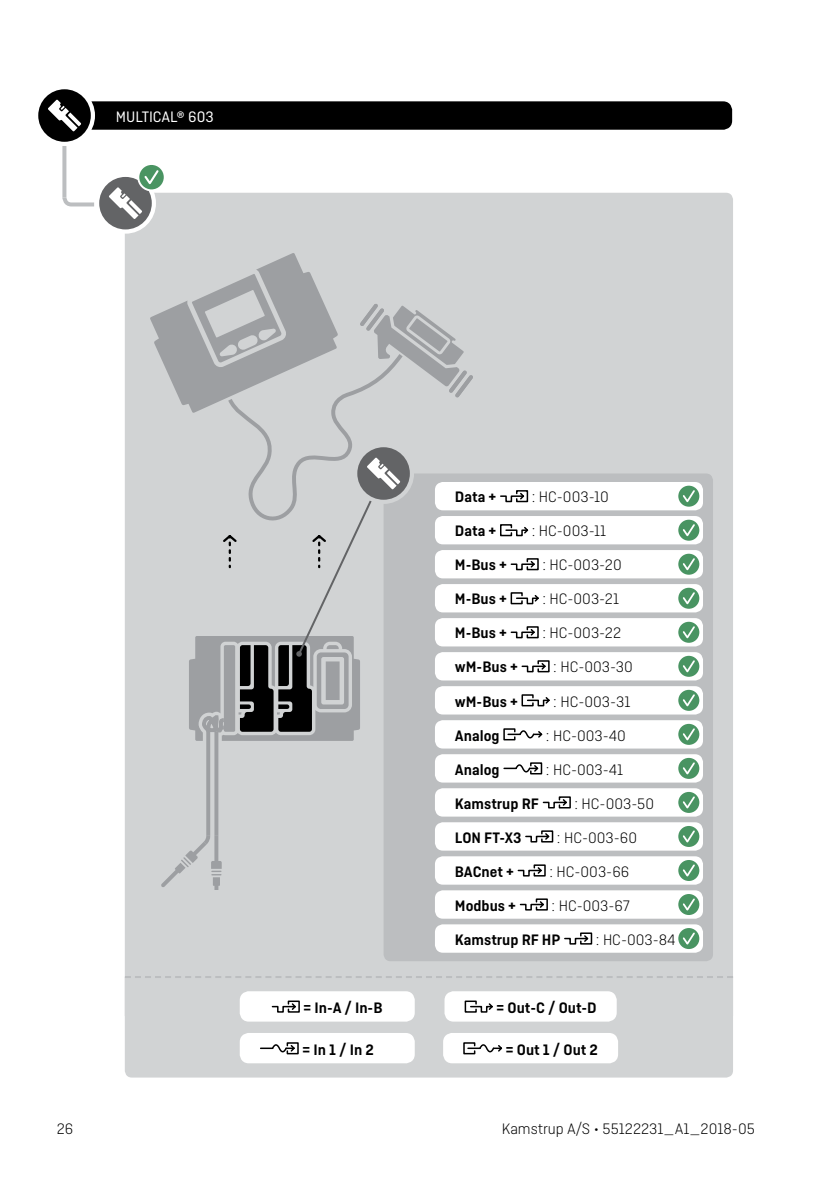
<style>
.page{position:relative;width:840px;height:1191px;background:#fff}
.page>*{position:absolute;margin:0;border:0;box-sizing:border-box;transform-origin:0 0}
.t1{font:300 16px "Ciutadella";color:#000}
.t2{font:600 16px "Ciutadella";color:#000}
.t3{font:16px "Ciutadella";color:#fff}
</style>
<div class="page">
<div style="left:64px;top:103px;width:665px;height:25px;background:#000;border-radius:7px"></div>
<div style="left:62px;top:101px;width:669px;height:29px;border:4px solid #000;border-radius:7px"></div>
<div style="left:34px;top:85px;width:61px;height:61px;background:#fff;border-radius:50%"></div>
<div style="left:38px;top:89px;width:53px;height:53px;background:#000;border-radius:50%"></div>
<svg style="left:48px;top:100px;width:33px;height:31px"></svg>
<svg style="left:62px;top:146px;width:4px;height:47px"></svg>
<svg style="left:62px;top:193px;width:32px;height:14px"></svg>
<div style="left:125px;top:193px;width:607px;height:783px;background:#d1d3d4"></div>
<div style="left:95px;top:173px;width:61px;height:61px;background:#fff;border-radius:50%"></div>
<div style="left:99px;top:177px;width:53px;height:52px;background:#636466;border-radius:50%"></div>
<svg style="left:139px;top:165px;width:25px;height:24px"></svg>
<svg style="left:109px;top:168px;width:51px;height:51px"></svg>
<div style="left:383px;top:473px;width:329px;height:488px;background:#bcbec0;border-radius:7px"></div>
<svg style="left:150px;top:253px;width:323px;height:636px;background:#bfc1c3"></svg>
<div style="left:125px;top:978px;width:607px;height:99px;background:#d1d3d4"></div>
<svg style="left:125px;top:976px;width:607px;height:2px"></svg>
<div style="left:435px;top:653px;width:266px;height:26px;background:#fff;border-radius:7px"></div>
<div style="left:434px;top:652px;width:268px;height:28px;border:2px solid #fff;border-radius:7px"></div>
<svg style="left:521px;top:660px;width:28px;height:12px"></svg>
<div style="left:678px;top:656px;width:21px;height:21px;background:#499462;border-radius:50%"></div>
<svg style="left:680px;top:658px;width:16px;height:16px"></svg>
<div style="left:435px;top:619px;width:266px;height:26px;background:#fff;border-radius:7px"></div>
<div style="left:434px;top:618px;width:268px;height:28px;border:2px solid #fff;border-radius:7px"></div>
<svg style="left:510px;top:626px;width:28px;height:12px"></svg>
<div style="left:678px;top:622px;width:21px;height:21px;background:#499462;border-radius:50%"></div>
<svg style="left:680px;top:624px;width:16px;height:16px"></svg>
<div style="left:435px;top:585px;width:266px;height:26px;background:#fff;border-radius:7px"></div>
<div style="left:434px;top:584px;width:268px;height:28px;border:2px solid #fff;border-radius:7px"></div>
<svg style="left:510px;top:592px;width:28px;height:12px"></svg>
<div style="left:678px;top:588px;width:21px;height:21px;background:#499462;border-radius:50%"></div>
<svg style="left:680px;top:590px;width:16px;height:16px"></svg>
<div style="left:435px;top:687px;width:266px;height:26px;background:#fff;border-radius:7px"></div>
<div style="left:434px;top:686px;width:268px;height:28px;border:2px solid #fff;border-radius:7px"></div>
<svg style="left:521px;top:694px;width:28px;height:12px"></svg>
<div style="left:678px;top:690px;width:21px;height:21px;background:#499462;border-radius:50%"></div>
<svg style="left:680px;top:692px;width:16px;height:16px"></svg>
<div style="left:435px;top:551px;width:266px;height:26px;background:#fff;border-radius:7px"></div>
<div style="left:434px;top:550px;width:268px;height:28px;border:2px solid #fff;border-radius:7px"></div>
<svg style="left:510px;top:558px;width:28px;height:12px"></svg>
<div style="left:678px;top:554px;width:21px;height:21px;background:#499462;border-radius:50%"></div>
<svg style="left:680px;top:556px;width:16px;height:16px"></svg>
<div style="left:435px;top:517px;width:266px;height:26px;background:#fff;border-radius:7px"></div>
<div style="left:434px;top:516px;width:268px;height:28px;border:2px solid #fff;border-radius:7px"></div>
<svg style="left:500px;top:524px;width:28px;height:12px"></svg>
<div style="left:678px;top:520px;width:21px;height:21px;background:#499462;border-radius:50%"></div>
<svg style="left:680px;top:522px;width:16px;height:16px"></svg>
<div style="left:435px;top:483px;width:266px;height:26px;background:#fff;border-radius:7px"></div>
<div style="left:434px;top:482px;width:268px;height:28px;border:2px solid #fff;border-radius:7px"></div>
<svg style="left:500px;top:490px;width:28px;height:12px"></svg>
<svg style="left:678px;top:485px;width:21px;height:21px"></svg>
<svg style="left:680px;top:488px;width:16px;height:16px"></svg>
<div style="left:435px;top:721px;width:266px;height:26px;background:#fff;border-radius:7px"></div>
<div style="left:434px;top:720px;width:268px;height:28px;border:2px solid #fff;border-radius:7px"></div>
<svg style="left:503px;top:728px;width:39px;height:12px"></svg>
<div style="left:678px;top:724px;width:21px;height:21px;background:#499462;border-radius:50%"></div>
<svg style="left:680px;top:726px;width:16px;height:17px"></svg>
<div style="left:435px;top:857px;width:266px;height:26px;background:#fff;border-radius:7px"></div>
<div style="left:434px;top:856px;width:268px;height:28px;border:2px solid #fff;border-radius:7px"></div>
<svg style="left:517px;top:864px;width:28px;height:12px"></svg>
<div style="left:678px;top:860px;width:21px;height:21px;background:#499462;border-radius:50%"></div>
<svg style="left:680px;top:863px;width:16px;height:16px"></svg>
<div style="left:435px;top:891px;width:266px;height:26px;background:#fff;border-radius:7px"></div>
<div style="left:434px;top:890px;width:268px;height:28px;border:2px solid #fff;border-radius:7px"></div>
<svg style="left:519px;top:898px;width:28px;height:12px"></svg>
<div style="left:678px;top:894px;width:21px;height:21px;background:#499462;border-radius:50%"></div>
<svg style="left:680px;top:897px;width:16px;height:16px"></svg>
<div style="left:435px;top:823px;width:266px;height:26px;background:#fff;border-radius:7px"></div>
<div style="left:434px;top:822px;width:268px;height:28px;border:2px solid #fff;border-radius:7px"></div>
<svg style="left:525px;top:830px;width:28px;height:12px"></svg>
<div style="left:678px;top:826px;width:21px;height:21px;background:#499462;border-radius:50%"></div>
<svg style="left:680px;top:829px;width:16px;height:16px"></svg>
<div style="left:435px;top:755px;width:266px;height:26px;background:#fff;border-radius:7px"></div>
<div style="left:434px;top:754px;width:268px;height:28px;border:2px solid #fff;border-radius:7px"></div>
<svg style="left:504px;top:762px;width:38px;height:12px"></svg>
<div style="left:678px;top:758px;width:21px;height:21px;background:#499462;border-radius:50%"></div>
<svg style="left:680px;top:760px;width:16px;height:17px"></svg>
<div style="left:435px;top:789px;width:266px;height:26px;background:#fff;border-radius:7px"></div>
<div style="left:434px;top:788px;width:268px;height:28px;border:2px solid #fff;border-radius:7px"></div>
<svg style="left:542px;top:796px;width:28px;height:12px"></svg>
<div style="left:678px;top:792px;width:21px;height:21px;background:#499462;border-radius:50%"></div>
<svg style="left:680px;top:795px;width:16px;height:16px"></svg>
<div style="left:435px;top:925px;width:266px;height:26px;background:#fff;border-radius:7px"></div>
<div style="left:434px;top:924px;width:268px;height:28px;border:2px solid #fff;border-radius:7px"></div>
<svg style="left:564px;top:932px;width:28px;height:12px"></svg>
<div style="left:678px;top:928px;width:21px;height:21px;background:#499462;border-radius:50%"></div>
<svg style="left:680px;top:931px;width:16px;height:16px"></svg>
<div style="left:446px;top:993px;width:168px;height:26px;background:#fff;border-radius:7px"></div>
<div style="left:444px;top:991px;width:172px;height:30px;border:4px solid #fff;border-radius:7px"></div>
<svg style="left:464px;top:1000px;width:28px;height:12px"></svg>
<div style="left:241px;top:993px;width:171px;height:26px;background:#fff;border-radius:7px"></div>
<div style="left:239px;top:991px;width:175px;height:30px;border:4px solid #fff;border-radius:7px"></div>
<svg style="left:271px;top:1000px;width:29px;height:12px"></svg>
<div style="left:445px;top:1035px;width:170px;height:26px;background:#fff;border-radius:7px"></div>
<div style="left:443px;top:1033px;width:174px;height:30px;border:4px solid #fff;border-radius:7px"></div>
<svg style="left:463px;top:1042px;width:39px;height:12px"></svg>
<div style="left:241px;top:1035px;width:171px;height:26px;background:#fff;border-radius:7px"></div>
<div style="left:239px;top:1033px;width:175px;height:30px;border:4px solid #fff;border-radius:7px"></div>
<svg style="left:260px;top:1042px;width:39px;height:12px"></svg>
<p class="t3" style="left:116px;top:107px;width:99px">MULTICAL® 603</p>
<p class="t2" style="left:454px;top:488px;width:43px">Data +</p>
<p class="t1" style="left:531px;top:488px;width:79px">: HC-003-10</p>
<p class="t2" style="left:454px;top:522px;width:43px">Data +</p>
<p class="t1" style="left:531px;top:522px;width:76px">: HC-003-11</p>
<p class="t2" style="left:454px;top:556px;width:53px">M-Bus +</p>
<p class="t1" style="left:542px;top:556px;width:81px">: HC-003-20</p>
<p class="t2" style="left:454px;top:590px;width:53px">M-Bus +</p>
<p class="t1" style="left:542px;top:590px;width:78px">: HC-003-21</p>
<p class="t2" style="left:454px;top:624px;width:53px">M-Bus +</p>
<p class="t1" style="left:542px;top:624px;width:80px">: HC-003-22</p>
<p class="t2" style="left:454px;top:658px;width:64px">wM-Bus +</p>
<p class="t1" style="left:553px;top:658px;width:81px">: HC-003-30</p>
<p class="t2" style="left:454px;top:692px;width:64px">wM-Bus +</p>
<p class="t1" style="left:553px;top:692px;width:79px">: HC-003-31</p>
<p class="t2" style="left:454px;top:726px;width:46px">Analog</p>
<p class="t1" style="left:545px;top:726px;width:81px">: HC-003-40</p>
<p class="t2" style="left:454px;top:760px;width:46px">Analog</p>
<p class="t1" style="left:545px;top:760px;width:79px">: HC-003-41</p>
<p class="t2" style="left:454px;top:794px;width:86px">Kamstrup RF</p>
<p class="t1" style="left:574px;top:794px;width:81px">: HC-003-50</p>
<p class="t2" style="left:454px;top:828px;width:68px">LON FT-X3</p>
<p class="t1" style="left:556px;top:829px;width:82px">: HC-003-60</p>
<p class="t2" style="left:454px;top:862px;width:60px">BACnet +</p>
<p class="t1" style="left:549px;top:863px;width:81px">: HC-003-66</p>
<p class="t2" style="left:454px;top:896px;width:63px">Modbus +</p>
<p class="t1" style="left:551px;top:897px;width:80px">: HC-003-67</p>
<p class="t2" style="left:454px;top:930px;width:107px">Kamstrup RF HP</p>
<p class="t1" style="left:595px;top:931px;width:81px">: HC-003-84</p>
<p class="t2" style="left:303px;top:998px;width:81px">= In-A / In-B</p>
<p class="t2" style="left:496px;top:998px;width:102px">= Out-C / Out-D</p>
<p class="t2" style="left:302px;top:1040px;width:74px">= In 1 / In 2</p>
<p class="t2" style="left:505px;top:1040px;width:94px">= Out 1 / Out 2</p>
<p class="t1" style="left:57px;top:1120px;width:18px">26</p>
<p class="t1" style="left:501px;top:1120px;width:254px">Kamstrup A/S • 55122231_A1_2018-05</p>
</div>
